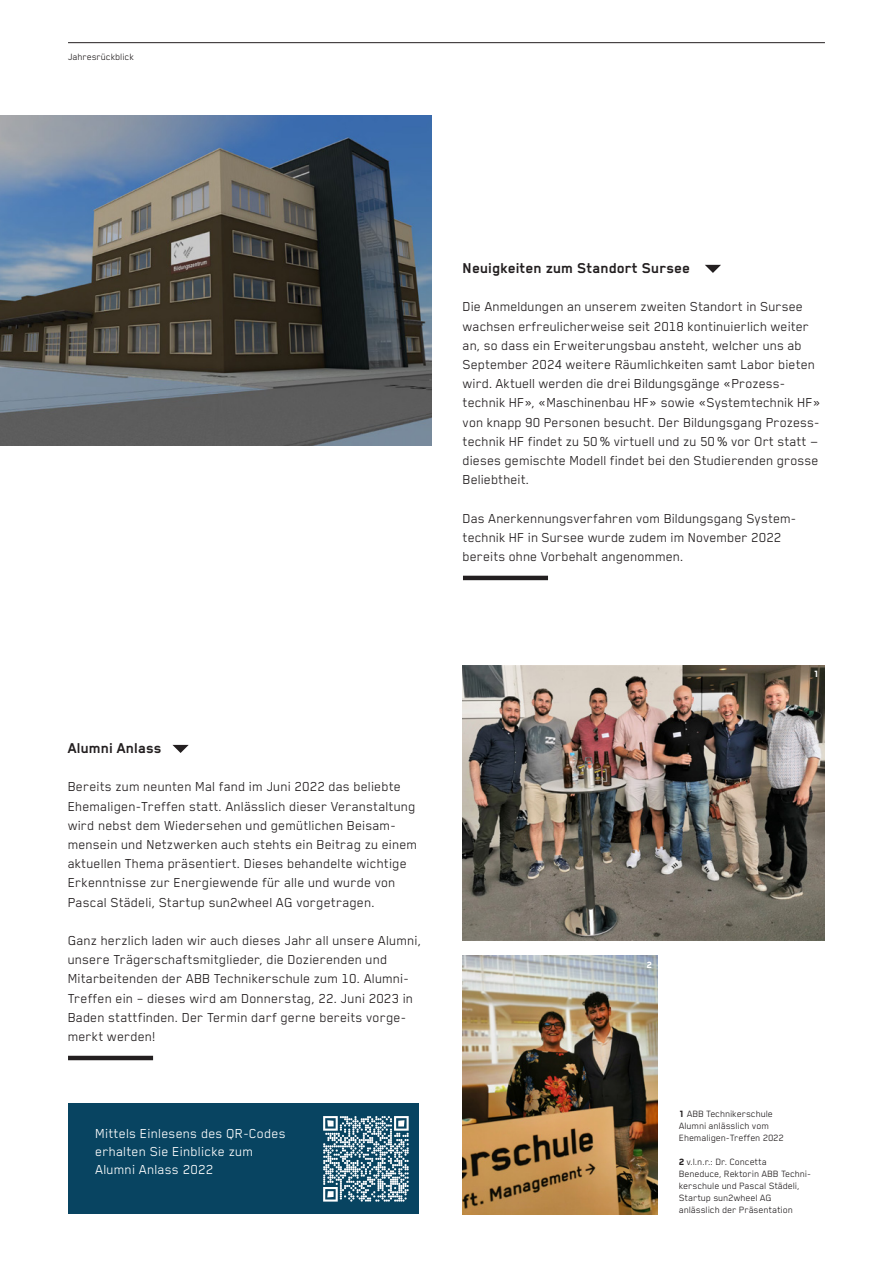
<style>
.page{position:relative;width:893px;height:1263px;background:#fff}
.page>*{position:absolute;margin:0;border:0;box-sizing:border-box;transform-origin:0 0}
.Zwischentitel_Copy{font:700 16.5px "Blender";letter-spacing:.005em;color:#231f20}
.Lauftext_Copy{font:15px/19.2px "Blender";letter-spacing:.005em;color:#231f20}
.Lauftext_Copy-2{font:15px/18px "Blender";letter-spacing:.01em;color:#fff}
.t1{font:10.5px/12px "Blender";color:#231f20}
.t2{font:800 10.5px "Blender";color:#fff}
.s1{font-weight:800}
</style>
<div class="page">
<hr style="left:68px;top:42px;width:757px;height:1px;background:#231f20">
<svg style="left:172px;top:745px;width:17px;height:8px"></svg>
<hr style="left:68px;top:1056px;width:85px;height:4px;background:#231f20">
<svg style="left:705px;top:265px;width:16px;height:8px"></svg>
<hr style="left:463px;top:576px;width:85px;height:4px;background:#231f20">
<img style="left:0;top:116px;width:432px;height:329px">
<div style="left:68px;top:1104px;width:350px;height:110px;background:#084461"></div>
<svg style="left:323px;top:1116px;width:85px;height:85px"></svg>
<img style="left:463px;top:665px;width:361px;height:275px">
<img style="left:463px;top:955px;width:195px;height:259px">
<p class="t1" style="left:68px;top:51px;width:68px">Jahresrückblick</p>
<p class="Zwischentitel_Copy" style="left:68px;top:739px;width:95px">Alumni Anlass</p>
<p class="Lauftext_Copy" style="left:68px;top:777px;width:351px">Bereits zum neunten Mal fand im Juni 2022 das beliebte Ehemaligen-Treffen statt. Anlässlich dieser Veranstaltung wird nebst dem Wiedersehen und gemütlichen Beisam‑ mensein und Netzwerken auch stehts ein Beitrag zu einem aktuellen Thema präsentiert. Dieses behandelte wichtige Erkenntnisse zur Energiewende für alle und wurde von Pascal Städeli, Startup sun2wheel AG vorgetragen.</p>
<p class="Lauftext_Copy" style="left:68px;top:930px;width:355px">Ganz herzlich laden wir auch dieses Jahr all unsere Alumni, unsere Trägerschaftsmitglieder, die Dozierenden und Mitarbeitenden der ABB Technikerschule zum 10. Alumni-Treffen ein – dieses wird am Donnerstag, 22. Juni 2023 in Baden stattfinden. Der Termin darf gerne bereits vorge‑ merkt werden!</p>
<p class="Lauftext_Copy-2" style="left:96px;top:1124px;width:192px">Mittels Einlesens des QR-Codes erhalten Sie Einblicke zum</p>
<p class="Lauftext_Copy-2" style="left:96px;top:1160px;width:120px">Alumni Anlass 2022</p>
<p class="Zwischentitel_Copy" style="left:463px;top:259px;width:229px">Neuigkeiten zum Standort Sursee</p>
<p class="Lauftext_Copy" style="left:463px;top:297px;width:360px">Die Anmeldungen an unserem zweiten Standort in Sursee wachsen erfreulicherweise seit 2018 kontinuierlich weiter an, so dass ein Erweiterungsbau ansteht, welcher uns ab September 2024 weitere Räumlichkeiten samt Labor bieten wird. Aktuell werden die drei Bildungsgänge «Prozess&shy;technik HF», «Maschinenbau HF» sowie «Systemtechnik HF» von knapp 90 Personen besucht. Der Bildungsgang Prozess‑ technik HF findet zu 50% virtuell und zu 50% vor Ort statt — dieses gemischte Modell findet bei den Studierenden grosse Beliebtheit.</p>
<p class="Lauftext_Copy" style="left:463px;top:508px;width:335px">Das Anerkennungsverfahren vom Bildungsgang System‑ technik HF in Sursee wurde zudem im November 2022 bereits ohne Vorbehalt angenommen.</p>
<p class="t2" style="left:814px;top:668px;width:7px">1</p>
<p class="t2" style="left:647px;top:959px;width:7px">2</p>
<p class="t1" style="left:679px;top:1107px;width:95px"><span class="s1">1</span> ABB Technikerschule</p>
<p class="t1" style="left:679px;top:1119px;width:92px">Alumni anlässlich vom</p>
<p class="t1" style="left:679px;top:1131px;width:107px">Ehemaligen-Treffen 2022</p>
<p class="t1" style="left:679px;top:1155px;width:134px"><span class="s1">2</span> v.l.n.r.: Dr. Concetta<br>Beneduce, Rektorin ABB Techni‑ kerschule und Pascal Städeli,<br>Startup sun2wheel AG</p>
<p class="t1" style="left:679px;top:1203px;width:115px">anlässlich der Präsentation</p>
</div>
